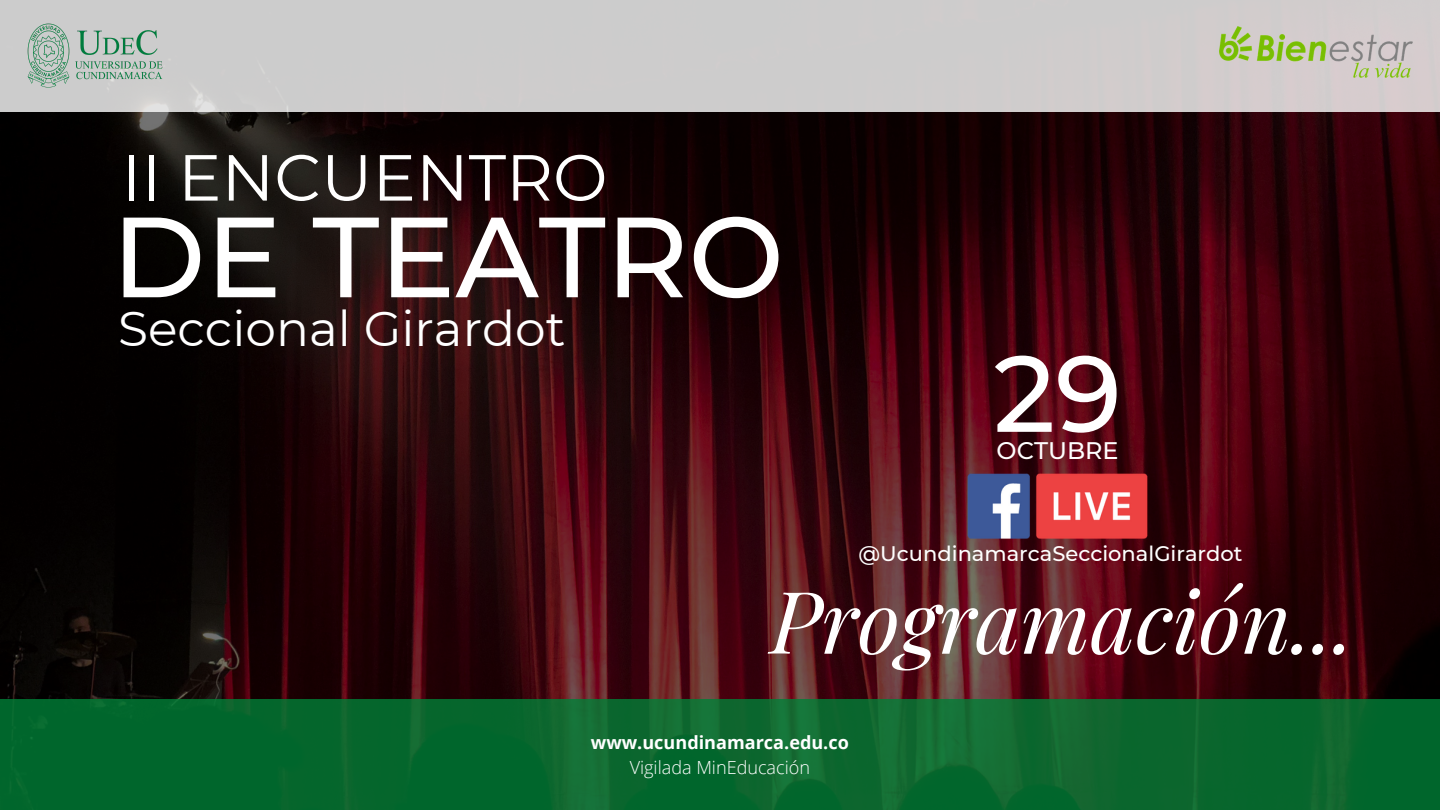
<style>
.page{position:relative;width:1440px;height:810px;background:#fff}
.page>*{position:absolute;margin:0;border:0;box-sizing:border-box;transform-origin:0 0}
.t1{font:500 113.8px "Montserrat";color:#fff}
.t2{font:500 107.7px "Montserrat";color:#fff}
.t3{font:italic 86.3px "Playfair Display";color:#fff}
.t4{font:65px "Montserrat";color:#fff}
.t5{font:48.7px "Montserrat";color:#fff}
.t6{font:500 23.9px "Montserrat";color:#fff}
.t7{font:500 21px "Montserrat";color:#fff}
.t8{font:700 18.1px "Open Sans";color:#fff}
.t9{font:300 18.1px "Open Sans";color:#fff}
</style>
<div class="page">
<img style="left:0;top:111px;width:1440px;height:588px">
<img style="left:964px;top:471px;width:187px;height:70px">
<div style="left:0;top:0;width:1440px;height:111px;background:#cdcccc"></div>
<svg style="left:0;top:699px;width:1440px;height:111px;fill:#06662c"></svg>
<img style="left:27px;top:23px;width:136px;height:67px">
<img style="left:1219px;top:27px;width:194px;height:57px">
<h3 class="t4" style="left:122px;top:138px;width:487px">II ENCUENTRO</h3>
<h1 class="t1" style="left:112px;top:187px;width:674px">DE TEATRO</h1>
<h3 class="t5" style="left:118px;top:299px;width:449px">Seccional Girardot</h3>
<h2 class="t2" style="left:993px;top:328px;width:130px">29</h2>
<p class="t6" style="left:997px;top:436px;width:123px">OCTUBRE</p>
<p class="t7" style="left:859px;top:541px;width:386px">@UcundinamarcaSeccionalGirardot</p>
<h3 class="t3" style="left:771px;top:560px;width:585px">Programación...</h3>
<p class="t8" style="left:591px;top:729px;width:260px">www.ucundinamarca.edu.co</p>
<p class="t9" style="left:630px;top:755px;width:182px">Vigilada MinEducación</p>
</div>
